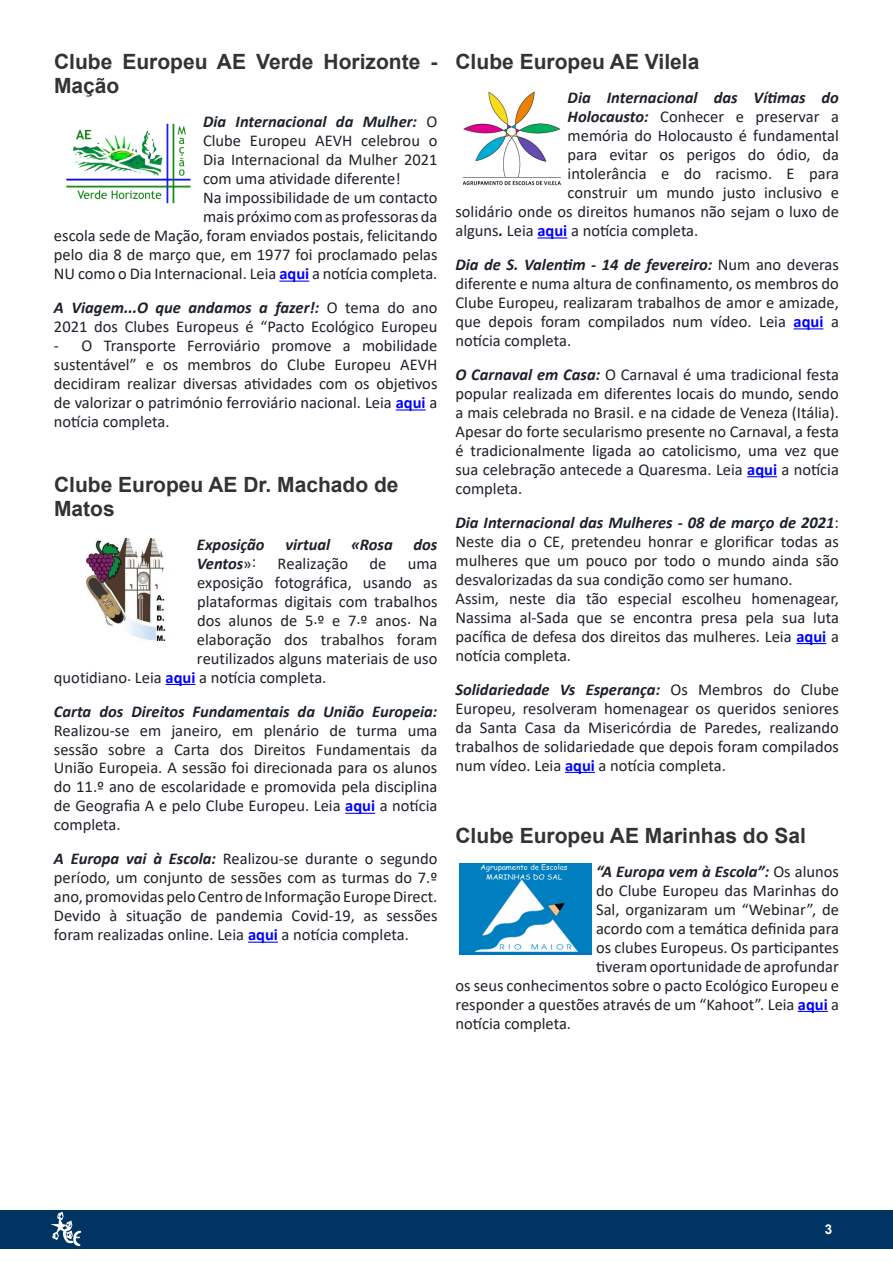
<style>
.page{position:relative;width:893px;height:1263px;background:#fff}
.page>*{position:absolute;margin:0;border:0;box-sizing:border-box;transform-origin:0 0}
.t1{font:700 21px/24.2px "Arial";color:#333}
.t2{font:16.5px/19px "Calibri";color:#1d2129;text-align:justify}
.t3{font:italic 700 16.5px "Calibri";color:#1d2129}
.t4{font:700 13.5px "Arial";color:#fff}
.s1{font-weight:400;font-style:normal}
.s2{font-weight:700;color:#00f}
.s3{font-weight:700;font-style:italic}
</style>
<div class="page">
<div style="left:0;top:1211px;width:893px;height:38px;background:#003463"></div>
<svg style="left:48px;top:1210px;width:34px;height:37px"></svg>
<hr style="left:279px;top:281px;width:30px;height:1px;background:#00f">
<hr style="left:396px;top:409px;width:30px;height:1px;background:#00f">
<svg style="left:166px;top:684px;width:29px;height:1px"></svg>
<hr style="left:345px;top:813px;width:30px;height:1px;background:#00f">
<hr style="left:248px;top:942px;width:30px;height:1px;background:#00f">
<img style="left:66px;top:123px;width:125px;height:81px">
<img style="left:86px;top:539px;width:80px;height:102px">
<hr style="left:537px;top:237px;width:30px;height:1px;background:#00f">
<svg style="left:794px;top:328px;width:29px;height:1px"></svg>
<hr style="left:747px;top:476px;width:30px;height:1px;background:#00f">
<hr style="left:796px;top:643px;width:30px;height:1px;background:#00f">
<hr style="left:565px;top:772px;width:30px;height:1px;background:#00f">
<hr style="left:798px;top:1011px;width:30px;height:1px;background:#00f">
<img style="left:462px;top:91px;width:99px;height:95px">
<img style="left:460px;top:864px;width:132px;height:90px">
<p class="t1" style="left:54px;top:50px;width:385px">Clube Europeu AE Verde Horizonte -<br>Mação</p>
<p class="t3" style="left:203px;top:110px;width:236px">Dia Internacional da Mulher: <span class="s1">O</span></p>
<p class="t2" style="left:203px;top:131px;width:236px">Clube Europeu AEVH celebrou o</p>
<p class="t2" style="left:203px;top:150px;width:236px">Dia Internacional da Mulher 2021</p>
<p class="t2" style="left:203px;top:169px;width:199px">com uma atividade diferente!</p>
<p class="t2" style="left:203px;top:188px;width:236px">Na impossibilidade de um contacto</p>
<p class="t2" style="left:203px;top:207px;width:236px">mais próximo com as professoras da</p>
<p class="t2" style="left:54px;top:226px;width:385px">escola sede de Mação, foram enviados postais, felicitando</p>
<p class="t2" style="left:54px;top:245px;width:385px">pelo dia 8 de março que, em 1977 foi proclamado pelas</p>
<p class="t2" style="left:54px;top:264px;width:385px">NU como o Dia Internacional. Leia <span class="s2">aqui</span> a notícia completa.</p>
<p class="t2" style="left:54px;top:298px;width:385px"><span class="s3">A Viagem...O que andamos a fazer!:</span> O tema do ano<br>2021 dos Clubes Europeus é “Pacto Ecológico Europeu</p>
<p class="t2" style="left:54px;top:336px;width:385px">- O Transporte Ferroviário promove a mobilidade sustentável” e os membros do Clube Europeu AEVH decidiram realizar diversas atividades com os objetivos de valorizar o património ferroviário nacional. Leia <span class="s2">aqui</span> a notícia completa.</p>
<p class="t1" style="left:54px;top:472px;width:346px">Clube Europeu AE Dr. Machado de<br>Matos</p>
<p class="t3" style="left:197px;top:533px;width:69px">Exposição</p>
<p class="t3" style="left:285px;top:533px;width:46px">virtual</p>
<p class="t3" style="left:351px;top:533px;width:43px">«Rosa</p>
<p class="t3" style="left:414px;top:533px;width:25px">dos</p>
<p class="t3" style="left:197px;top:551px;width:61px">Ventos<span class="s1">»:</span></p>
<p class="t2" style="left:278px;top:553px;width:72px">Realização</p>
<p class="t2" style="left:369px;top:553px;width:18px">de</p>
<p class="t2" style="left:408px;top:553px;width:31px">uma</p>
<p class="t2" style="left:197px;top:572px;width:242px">exposição fotográfica, usando as</p>
<p class="t2" style="left:197px;top:591px;width:242px">plataformas digitais com trabalhos</p>
<p class="t2" style="left:197px;top:610px;width:242px">dos alunos de 5.º e 7.º anos. Na</p>
<p class="t2" style="left:197px;top:629px;width:242px">elaboração dos trabalhos foram</p>
<p class="t2" style="left:197px;top:648px;width:242px">reutilizados alguns materiais de uso</p>
<p class="t2" style="left:54px;top:667px;width:274px">quotidiano. Leia <span class="s2">aqui</span> a notícia completa.</p>
<p class="t3" style="left:54px;top:699px;width:385px">Carta dos Direitos Fundamentais da União Europeia:</p>
<p class="t2" style="left:54px;top:720px;width:385px">Realizou-se em janeiro, em plenário de turma uma sessão sobre a Carta dos Direitos Fundamentais da União Europeia. A sessão foi direcionada para os alunos do 11.º ano de escolaridade e promovida pela disciplina de Geografia A e pelo Clube Europeu. Leia <span class="s2">aqui</span> a notícia completa.</p>
<p class="t2" style="left:54px;top:849px;width:385px"><span class="s3">A Europa vai à Escola:</span> Realizou-se durante o segundo período, um conjunto de sessões com as turmas do 7.º ano, promovidas pelo Centro de Informação Europe Direct.<br>Devido à situação de pandemia Covid-19, as sessões foram realizadas online. Leia <span class="s2">aqui</span> a notícia completa.</p>
<p class="t1" style="left:455px;top:50px;width:245px">Clube Europeu AE Vilela</p>
<p class="t3" style="left:568px;top:86px;width:273px">Dia Internacional das Vítimas do</p>
<p class="t2" style="left:568px;top:107px;width:273px"><span class="s3">Holocausto:</span> Conhecer e preservar a</p>
<p class="t2" style="left:568px;top:126px;width:273px">memória do Holocausto é fundamental</p>
<p class="t2" style="left:568px;top:145px;width:273px">para evitar os perigos do ódio, da</p>
<p class="t2" style="left:568px;top:164px;width:273px">intolerância e do racismo. E para</p>
<p class="t2" style="left:568px;top:183px;width:273px">construir um mundo justo inclusivo e</p>
<p class="t2" style="left:455px;top:202px;width:385px">solidário onde os direitos humanos não sejam o luxo de</p>
<p class="t2" style="left:455px;top:221px;width:244px">alguns<span class="s3">.</span> Leia <span class="s2">aqui</span> a notícia completa.</p>
<p class="t2" style="left:455px;top:255px;width:385px"><span class="s3">Dia de S. Valentim - 14 de fevereiro:</span> Num ano deveras diferente e numa altura de confinamento, os membros do Clube Europeu, realizaram trabalhos de amor e amizade, que depois foram compilados num vídeo. Leia <span class="s2">aqui</span> a notícia completa.</p>
<p class="t2" style="left:455px;top:365px;width:385px"><span class="s3">O Carnaval em Casa:</span> O Carnaval é uma tradicional festa popular realizada em diferentes locais do mundo, sendo a mais celebrada no Brasil. e na cidade de Veneza (Itália).<br>Apesar do forte secularismo presente no Carnaval, a festa é tradicionalmente ligada ao catolicismo, uma vez que sua celebração antecede a Quaresma. Leia <span class="s2">aqui</span> a notícia completa.</p>
<p class="t2" style="left:455px;top:512px;width:385px;text-align:left"><span class="s3">Dia Internacional das Mulheres - 08 de março de 2021</span>:<br>Neste dia o CE, pretendeu honrar e glorificar todas as mulheres que um pouco por todo o mundo ainda são desvalorizadas da sua condição como ser humano.<br>Assim, neste dia tão especial escolheu homenagear, Nassima al-Sada que se encontra presa pela sua luta pacífica de defesa dos direitos das mulheres. Leia <span class="s2">aqui</span> a notícia completa.</p>
<p class="t2" style="left:455px;top:679px;width:385px"><span class="s3">Solidariedade Vs Esperança:</span> Os Membros do Clube Europeu, resolveram homenagear os queridos seniores da Santa Casa da Misericórdia de Paredes, realizando trabalhos de solidariedade que depois foram compilados num vídeo. Leia <span class="s2">aqui</span> a notícia completa.</p>
<p class="t1" style="left:455px;top:823px;width:352px">Clube Europeu AE Marinhas do Sal</p>
<p class="t3" style="left:596px;top:859px;width:244px">“A Europa vem à Escola”: <span class="s1">Os alunos</span></p>
<p class="t2" style="left:596px;top:880px;width:244px">do Clube Europeu das Marinhas do</p>
<p class="t2" style="left:596px;top:899px;width:244px">Sal, organizaram um “Webinar”, de</p>
<p class="t2" style="left:596px;top:918px;width:244px">acordo com a temática definida para</p>
<p class="t2" style="left:596px;top:937px;width:244px">os clubes Europeus. Os participantes</p>
<p class="t2" style="left:596px;top:956px;width:244px">tiveram oportunidade de aprofundar</p>
<p class="t2" style="left:455px;top:975px;width:385px">os seus conhecimentos sobre o pacto Ecológico Europeu e</p>
<p class="t2" style="left:455px;top:994px;width:385px">responder a questões através de um “Kahoot”. Leia <span class="s2">aqui</span> a</p>
<p class="t2" style="left:455px;top:1013px;width:117px">notícia completa.</p>
<p class="t4" style="left:825px;top:1219px;width:9px">3</p>
</div>
